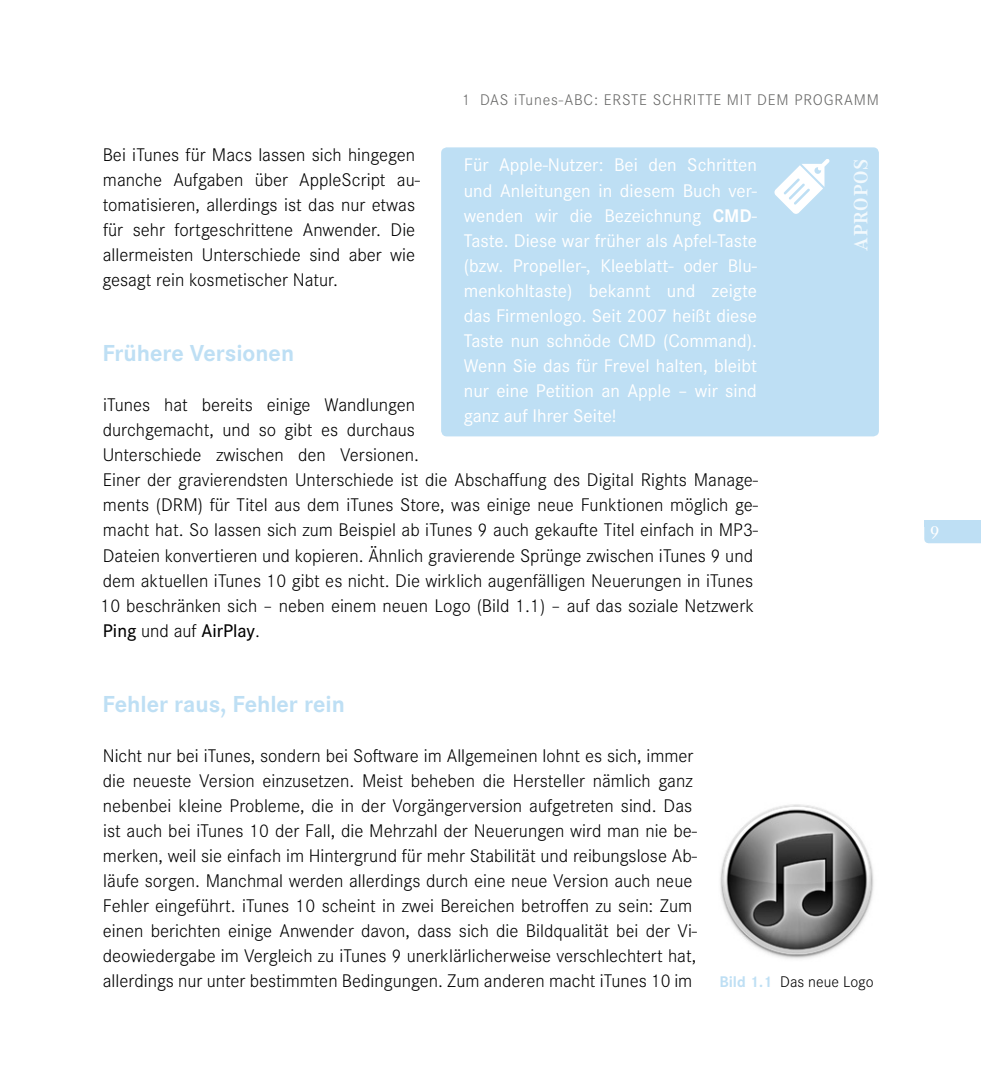
<style>
.page{position:relative;width:981px;height:1078px;background:#fff}
.page>*{position:absolute;margin:0;border:0;box-sizing:border-box;transform-origin:0 0}
.t1{font:700 24px "Corporate S Pro";color:#bedff4}
.t2{font:700 20px "Corporate A Pro";letter-spacing:.04em;color:#f2f9fd}
.t3{font:300 19px/25px "Corporate S Pro";color:#000}
.t4{font:19px/25px "Corporate S Pro";color:#fff}
.t5{font:500 18px "Corporate A Pro";color:#fff}
.t6{font:300 16px "Corporate S Pro";letter-spacing:.05em;color:#686867}
.t7{font:300 16px "Corporate S Pro";color:#000}
.s1{font-weight:700}
.s2{font-weight:500}
.s3{font-weight:700;color:#bedff4}
</style>
<div class="page">
<svg style="left:924px;top:520px;width:57px;height:23px"></svg>
<div style="left:441px;top:147px;width:438px;height:289px;background:#bedff4;border-radius:6px"></div>
<svg style="left:774px;top:159px;width:56px;height:55px"></svg>
<img style="left:720px;top:804px;width:154px;height:155px">
<p class="t6" style="left:462px;top:88px;width:418px">1 DAS iTunes-ABC: ERSTE SCHRITTE MIT DEM PROGRAMM</p>
<p class="t3" style="left:102px;top:141px;width:319px">Bei iTunes für Macs lassen sich hingegen manche Aufgaben über AppleScript au&shy;tomatisieren, allerdings ist das nur etwas für sehr fortgeschrittene Anwender. Die allermeisten Unterschiede sind aber wie gesagt rein kosmetischer Natur.</p>
<p class="t4" style="left:464px;top:151px;width:295px">Für Apple-Nutzer: Bei den Schritten und Anleitungen in diesem Buch ver&shy;wenden wir die Bezeichnung <span class="s1">CMD</span>-Taste. Diese war früher als Apfel-Taste (bzw. Propeller-, Kleeblatt- oder Blu&shy;menkohltaste) bekannt und zeigte das Firmenlogo. Seit 2007 heißt diese Taste nun schnöde CMD (Command).<br>Wenn Sie das für Frevel halten, bleibt nur eine Petition an Apple – wir sind ganz auf Ihrer Seite!</p>
<p class="t2" style="left:847px;top:250px;width:94px;rotate:-90deg">APROPOS</p>
<p class="t1" style="left:103px;top:334px;width:193px">Frühere Versionen</p>
<p class="t3" style="left:100px;top:391px;width:659px">iTunes hat bereits einige Wandlungen<br>durchgemacht, und so gibt es durchaus<br>Unterschiede zwischen den Versionen.<br>Einer der gravierendsten Unterschiede ist die Abschaffung des Digital Rights Manage&shy;ments (DRM) für Titel aus dem iTunes Store, was einige neue Funktionen möglich ge&shy;macht hat. So lassen sich zum Beispiel ab iTunes 9 auch gekaufte Titel einfach in MP3- Dateien konvertieren und kopieren. Ähnlich gravierende Sprünge zwischen iTunes 9 und dem aktuellen iTunes 10 gibt es nicht. Die wirklich augenfälligen Neuerungen in iTunes 10 beschränken sich – neben einem neuen Logo (Bild 1.1) – auf das soziale Netzwerk <span class="s2">Ping</span> und auf <span class="s2">AirPlay</span>.</p>
<p class="t1" style="left:103px;top:684px;width:244px">Fehler raus, Fehler rein</p>
<p class="t3" style="left:103px;top:741px;width:596px">Nicht nur bei iTunes, sondern bei Software im Allgemeinen lohnt es sich, immer die neueste Version einzusetzen. Meist beheben die Hersteller nämlich ganz nebenbei kleine Probleme, die in der Vorgängerversion aufgetreten sind. Das ist auch bei iTunes 10 der Fall, die Mehrzahl der Neuerungen wird man nie be&shy;merken, weil sie einfach im Hintergrund für mehr Stabilität und reibungslose Ab&shy;läufe sorgen. Manchmal werden allerdings durch eine neue Version auch neue Fehler eingeführt. iTunes 10 scheint in zwei Bereichen betroffen zu sein: Zum einen berichten einige Anwender davon, dass sich die Bildqualität bei der Vi&shy;deowiedergabe im Vergleich zu iTunes 9 unerklärlicherweise verschlechtert hat, allerdings nur unter bestimmten Bedingungen. Zum anderen macht iTunes 10 im</p>
<p class="t7" style="left:719px;top:970px;width:156px"><span class="s3">Bild 1.1</span> Das neue Logo</p>
<p class="t5" style="left:930px;top:520px;width:11px">9</p>
</div>
